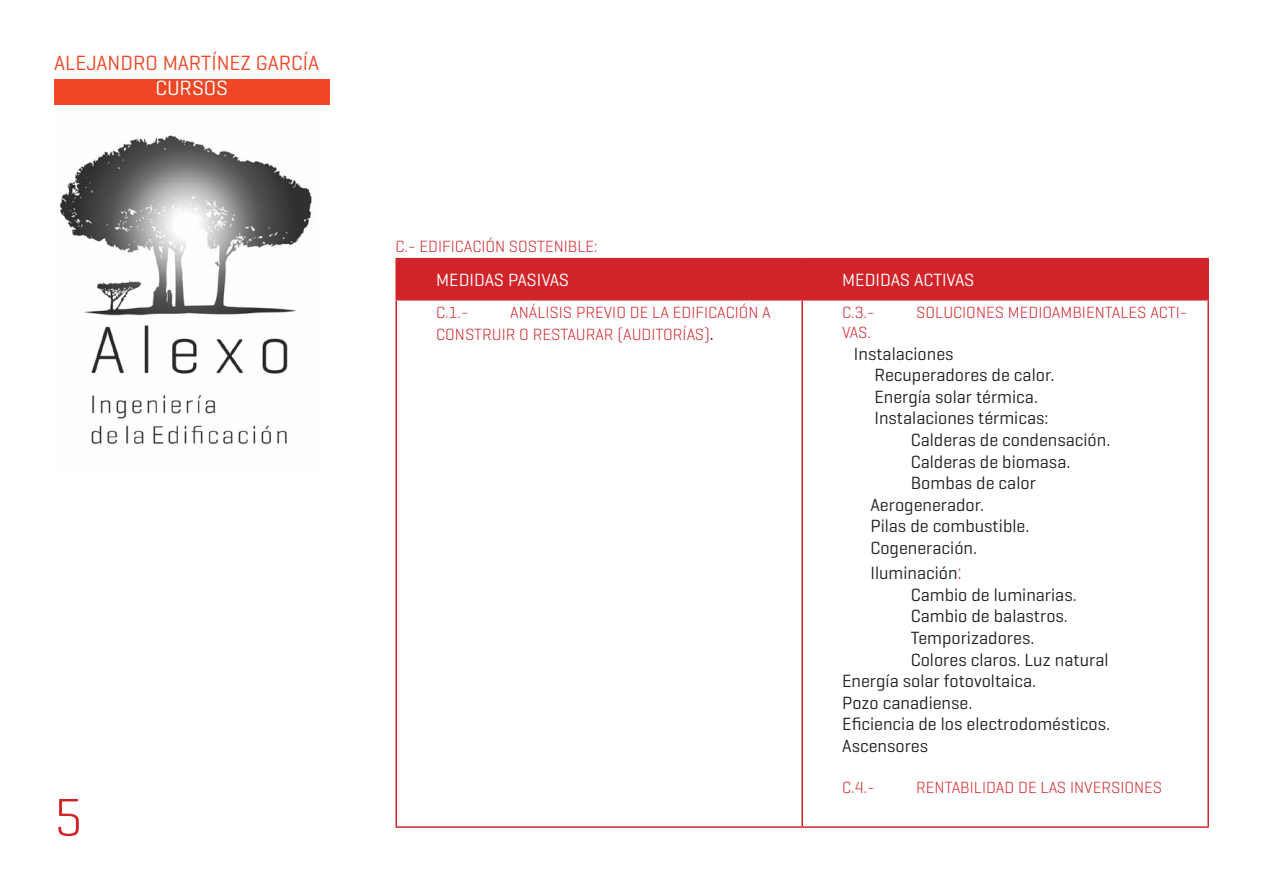
<style>
.page{position:relative;width:1263px;height:893px;background:#fff}
.page>*{position:absolute;margin:0;border:0;box-sizing:border-box;transform-origin:0 0}
.t1{font:300 54px "Geogrotesque";color:#d1232a}
.t2{font:21px "Geogrotesque";color:#ef4726}
.t3{font:21px "Geogrotesque";color:#fff}
.CURRICULUM_ALEXO{font:18px "Geogrotesque";color:#231f20}
.CURRICULUM_ALEXO-2{font:18px "Geogrotesque";color:#fff}
.CURRICULUM_ALEXO-3{font:300 16.5px/21.6px "Geogrotesque";color:#d1232a}
.s1{font-weight:400;font-size:18px;color:#231f20}
.s2{font-weight:300;font-size:21px;color:#d1232a}
</style>
<div class="page">
<div style="left:54px;top:80px;width:276px;height:25px;background:#ef4726"></div>
<img style="left:59px;top:135px;width:253px;height:310px">
<div style="left:397px;top:259px;width:810px;height:40px;background:#d1232a"></div>
<hr style="left:395px;top:301px;width:2px;height:525px;background:#d1232a">
<hr style="left:801px;top:301px;width:2px;height:525px;background:#d1232a">
<hr style="left:1207px;top:301px;width:2px;height:525px;background:#d1232a">
<hr style="left:395px;top:826px;width:407px;height:2px;background:#d1232a">
<hr style="left:802px;top:826px;width:407px;height:2px;background:#d1232a">
<hr style="left:395px;top:258px;width:407px;height:1px;background:#d1232a">
<hr style="left:395px;top:259px;width:2px;height:40px;background:#d1232a">
<hr style="left:802px;top:258px;width:407px;height:1px;background:#d1232a">
<hr style="left:801px;top:259px;width:2px;height:40px;background:#d1232a">
<hr style="left:1207px;top:259px;width:2px;height:40px;background:#d1232a">
<hr style="left:395px;top:299px;width:407px;height:2px;background:#d1232a">
<hr style="left:802px;top:299px;width:407px;height:2px;background:#d1232a">
<p class="t2" style="left:54px;top:50px;width:267px">ALEJANDRO MARTÍNEZ GARCÍA</p>
<p class="t3" style="left:155px;top:75px;width:74px">CURSOS</p>
<h1 class="t1" style="left:54px;top:784px;width:30px">5</h1>
<p class="CURRICULUM_ALEXO-3" style="left:395px;top:235px;width:204px">C.- EDIFICACIÓN SOSTENIBLE:</p>
<p class="CURRICULUM_ALEXO-2" style="left:436px;top:269px;width:134px">MEDIDAS PASIVAS</p>
<p class="CURRICULUM_ALEXO-2" style="left:842px;top:269px;width:134px">MEDIDAS ACTIVAS</p>
<p class="CURRICULUM_ALEXO-3" style="left:436px;top:301px;width:34px">C.1.-</p>
<p class="CURRICULUM_ALEXO-3" style="left:436px;top:301px;width:336px;text-indent:74px">ANÁLISIS PREVIO DE LA EDIFICACIÓN A<br>CONSTRUIR O RESTAURAR (AUDITORÍAS)<span class="s1">.</span></p>
<p class="CURRICULUM_ALEXO-3" style="left:842px;top:301px;width:34px">C.3.-</p>
<p class="CURRICULUM_ALEXO-3" style="left:916px;top:301px;width:273px">SOLUCIONES MEDIOAMBIENTALES ACTI-</p>
<p class="CURRICULUM_ALEXO-3" style="left:842px;top:321px;width:30px">VAS.</p>
<p class="CURRICULUM_ALEXO" style="left:854px;top:342px;width:101px">Instalaciones</p>
<p class="CURRICULUM_ALEXO" style="left:874px;top:364px;width:181px">Recuperadores de calor.</p>
<p class="CURRICULUM_ALEXO" style="left:874px;top:385px;width:165px">Energía solar térmica.</p>
<p class="CURRICULUM_ALEXO" style="left:874px;top:407px;width:175px">Instalaciones térmicas:</p>
<p class="CURRICULUM_ALEXO" style="left:911px;top:429px;width:201px">Calderas de condensación.</p>
<p class="CURRICULUM_ALEXO" style="left:911px;top:450px;width:161px">Calderas de biomasa.</p>
<p class="CURRICULUM_ALEXO" style="left:911px;top:472px;width:127px">Bombas de calor</p>
<p class="CURRICULUM_ALEXO" style="left:870px;top:493px;width:115px">Aerogenerador.</p>
<p class="CURRICULUM_ALEXO" style="left:870px;top:515px;width:160px">Pilas de combustible.</p>
<p class="CURRICULUM_ALEXO" style="left:870px;top:537px;width:108px">Cogeneración.</p>
<p class="CURRICULUM_ALEXO" style="left:870px;top:562px;width:93px">Iluminación<span class="s2">:</span></p>
<p class="CURRICULUM_ALEXO" style="left:911px;top:583px;width:167px">Cambio de luminarias.</p>
<p class="CURRICULUM_ALEXO" style="left:911px;top:605px;width:159px">Cambio de balastros.</p>
<p class="CURRICULUM_ALEXO" style="left:911px;top:627px;width:125px">Temporizadores.</p>
<p class="CURRICULUM_ALEXO" style="left:911px;top:648px;width:199px">Colores claros. Luz natural</p>
<p class="CURRICULUM_ALEXO" style="left:842px;top:670px;width:195px">Energía solar fotovoltaica.</p>
<p class="CURRICULUM_ALEXO" style="left:842px;top:691px;width:132px">Pozo canadiense.</p>
<p class="CURRICULUM_ALEXO" style="left:842px;top:713px;width:269px">Eficiencia de los electrodomésticos.</p>
<p class="CURRICULUM_ALEXO" style="left:842px;top:735px;width:87px">Ascensores</p>
<p class="CURRICULUM_ALEXO-3" style="left:842px;top:776px;width:34px">C.4.-</p>
<p class="CURRICULUM_ALEXO-3" style="left:916px;top:776px;width:247px">RENTABILIDAD DE LAS INVERSIONES</p>
</div>
